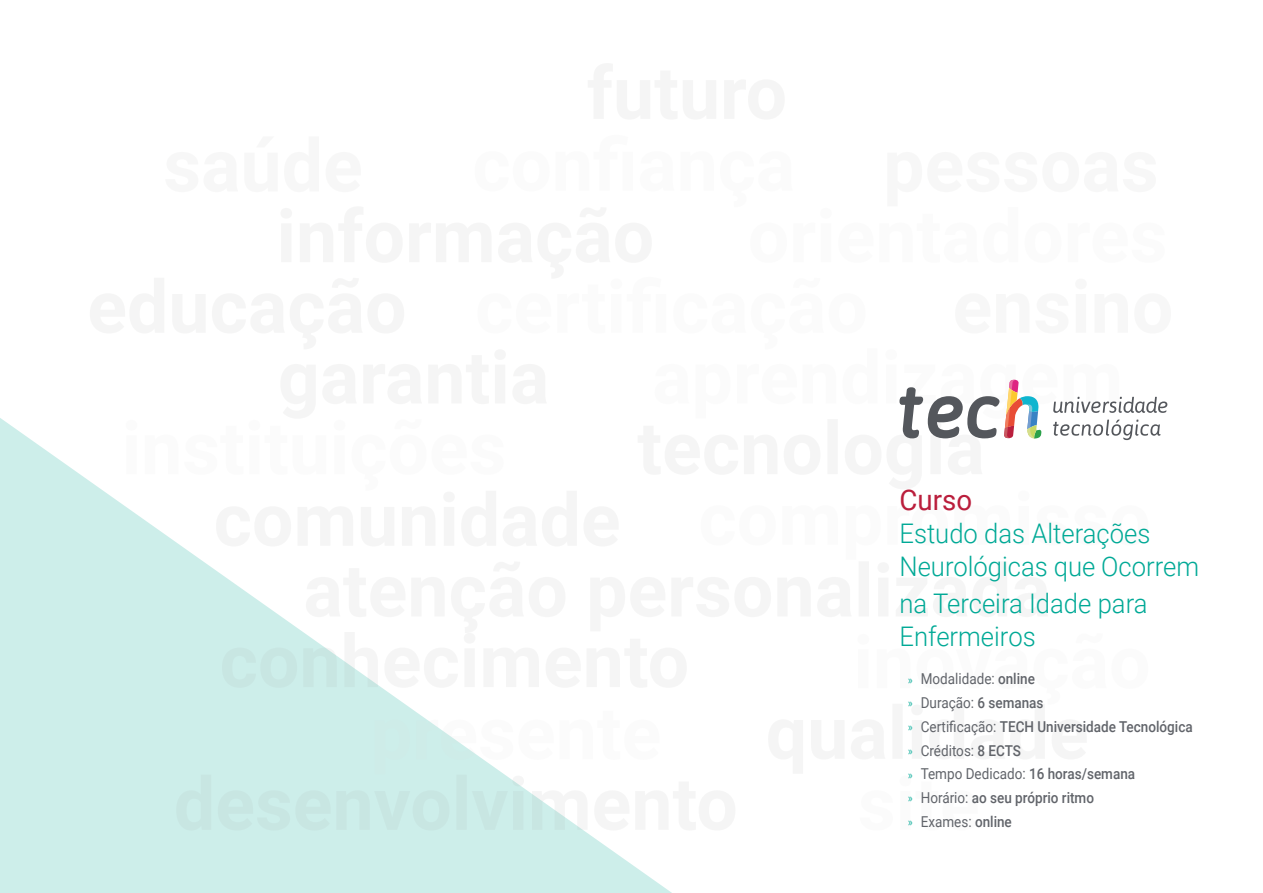
<style>
.page{position:relative;width:1263px;height:893px;background:#fff}
.page>*{position:absolute;margin:0;border:0;box-sizing:border-box;transform-origin:0 0}
.t1{font:28.5px "Roboto";color:#ba1e3c}
.t2{font:300 27px/33px "Roboto";color:#00a996;scale:.95 1}
.t3{font:500 15px/23.7px "Roboto";color:#61646a;scale:.9 1}
.s1{font-family:"Myriad Pro";font-weight:400;font-size:12px;color:#00a996}
.s2{font-weight:400}
</style>
<div class="page">
<svg style="left:0;top:418px;width:672px;height:475px;background:#d3f0ec"></svg>
<svg style="left:306px;top:561px;width:366px;height:71px"></svg>
<svg style="left:222px;top:632px;width:450px;height:56px"></svg>
<svg style="left:176px;top:711px;width:496px;height:119px"></svg>
<svg style="left:90px;top:379px;width:1078px;height:181px"></svg>
<h1 class="t1" style="left:899px;top:480px;width:74px">Curso</h1>
<h2 class="t2" style="left:899px;top:516px;width:317px">Estudo das Alterações<br>Neurológicas que Ocorrem</h2>
<h2 class="t2" style="left:899px;top:586px;width:263px">na Terceira Idade para<br>Enfermeiros</h2>
<p class="t3" style="left:908px;top:667px;width:318px"><span class="s1">»</span> <span class="s2">Modalidade:</span> online<br><span class="s1">»</span> <span class="s2">Duração:</span> 6 semanas<br><span class="s1">»</span> <span class="s2">Certificação:</span> TECH Universidade Tecnológica <span class="s1">»</span> <span class="s2">Créditos:</span> 8 ECTS<br><span class="s1">»</span> <span class="s2">Tempo Dedicado:</span> 16 horas/semana<br><span class="s1">»</span> <span class="s2">Horário:</span> ao seu próprio ritmo<br><span class="s1">»</span> <span class="s2">Exames:</span> online</p>
</div>
